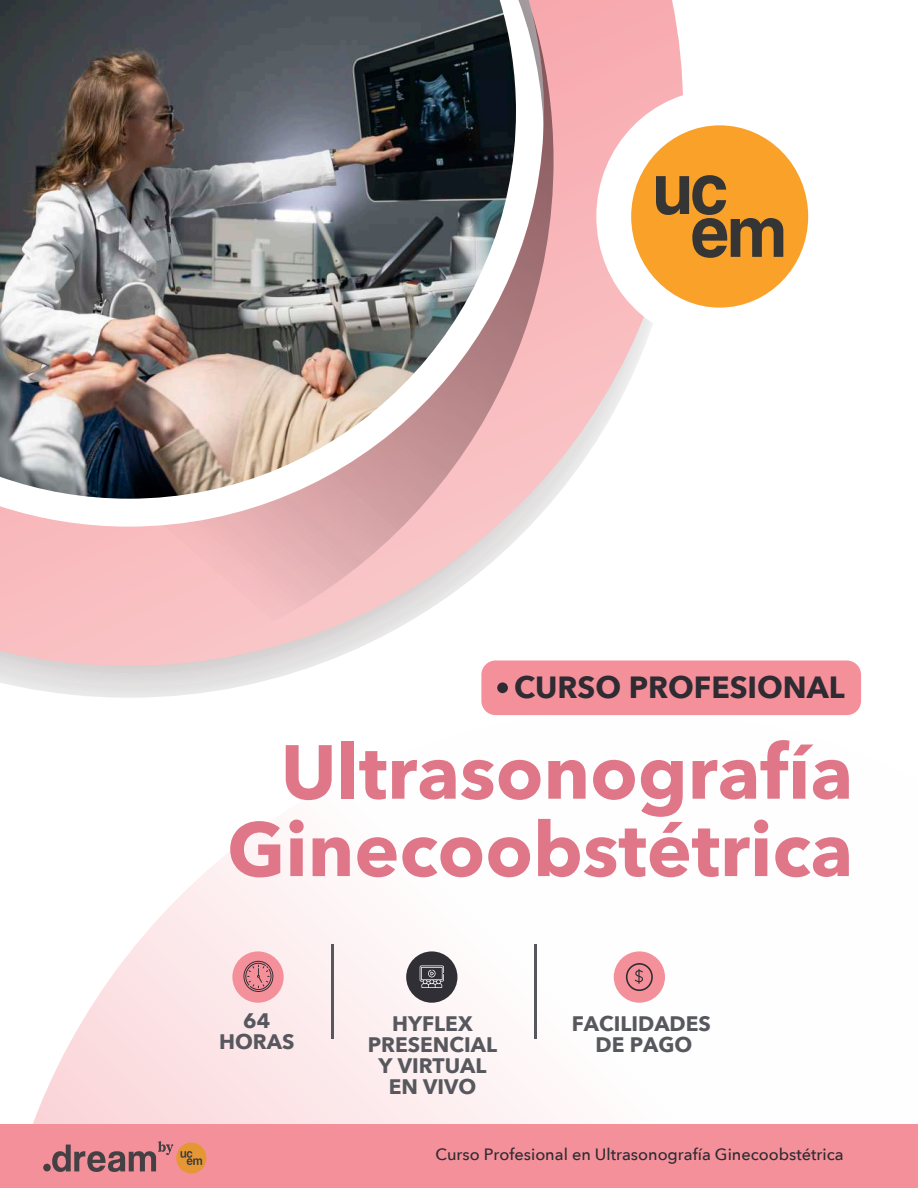
<style>
.page{position:relative;width:918px;height:1188px;background:#fff}
.page>*{position:absolute;margin:0;border:0;box-sizing:border-box;transform-origin:0 0}
.t1{font:700 75.6px/77.4px "Avenir Next";color:#df7789;text-align:right}
.t2{font:700 30.6px "Avenir Next";color:#2e2b32}
.t3{font:700 21px/21px "Avenir Next";color:#57585e;text-align:center}
.t4{font:500 16.35px "Avenir Next";color:#2e2b32}
</style>
<div class="page">
<svg style="left:0;top:666px;width:483px;height:32px"></svg>
<svg style="left:554px;top:0;width:129px;height:661px"></svg>
<img style="left:0;top:0;width:554px;height:666px">
<svg style="left:33px;top:710px;width:825px;height:414px"></svg>
<div style="left:596px;top:89px;width:247px;height:254px;background:#fff;border-radius:50%"></div>
<div style="left:0;top:1124px;width:918px;height:64px;background:#f4909a"></div>
<div style="left:43px;top:1164px;width:8px;height:7px;background:#444044;border-radius:50%"></div>
<div style="left:176px;top:1143px;width:30px;height:31px;background:#e49733;border-radius:50%"></div>
<svg style="left:180px;top:1151px;width:22px;height:14px"></svg>
<svg style="left:52px;top:1141px;width:121px;height:31px"></svg>
<div style="left:406px;top:951px;width:51px;height:52px;background:#312f36;border-radius:50%"></div>
<div style="left:232px;top:951px;width:52px;height:52px;background:#f4909a;border-radius:50%"></div>
<hr style="left:331px;top:944px;width:2px;height:95px;background:#57585e">
<hr style="left:534px;top:944px;width:2px;height:95px;background:#57585e">
<svg style="left:243px;top:961px;width:30px;height:31px"></svg>
<svg style="left:420px;top:965px;width:24px;height:23px"></svg>
<div style="left:614px;top:951px;width:51px;height:52px;background:#f4909a;border-radius:50%"></div>
<svg style="left:626px;top:963px;width:27px;height:28px"></svg>
<div style="left:631px;top:125px;width:177px;height:183px;background:#f9a129;border-radius:50%"></div>
<svg style="left:656px;top:175px;width:127px;height:83px"></svg>
<div style="left:481px;top:661px;width:380px;height:54px;background:#f4909a;border-radius:14px"></div>
<div style="left:497px;top:682px;width:11px;height:11px;background:#2e2b32;border-radius:50%"></div>
<h2 class="t2" style="left:514px;top:661px;width:332px">CURSO PROFESIONAL</h2>
<h1 class="t1" style="left:227px;top:732px;width:628px">Ultrasonografía<br>Ginecoobstétrica</h1>
<p class="t3" style="left:219px;top:1010px;width:77px">64<br>HORAS</p>
<p class="t3" style="left:368px;top:1013px;width:131px">HYFLEX<br>PRESENCIAL<br>Y VIRTUAL<br>EN VIVO</p>
<p class="t3" style="left:572px;top:1012px;width:141px">FACILIDADES<br>DE PAGO</p>
<p class="t4" style="left:436px;top:1141px;width:410px">Curso Profesional en Ultrasonografía Ginecoobstétrica</p>
</div>
